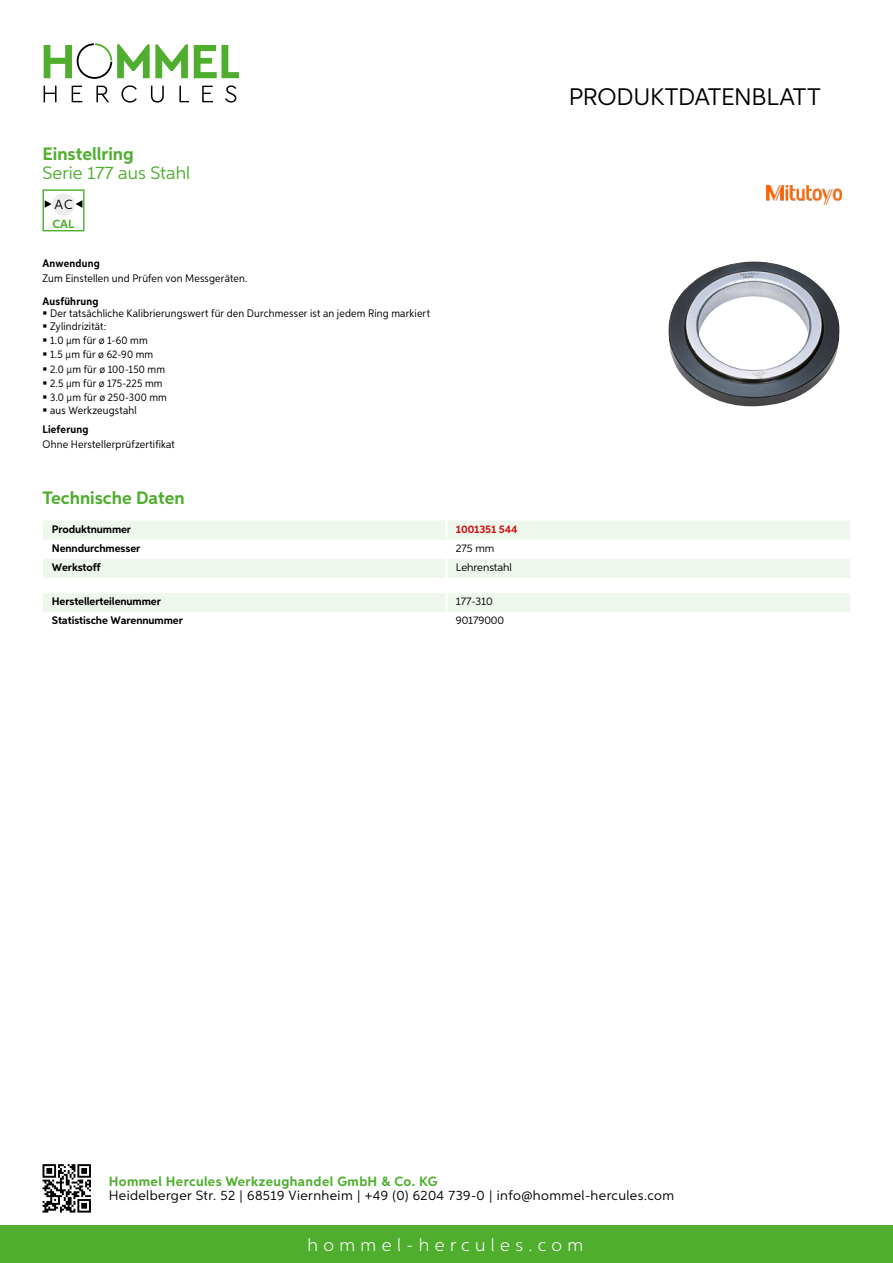
<style>
.page{position:relative;width:893px;height:1263px;background:#fff}
.page>*{position:absolute;margin:0;border:0;box-sizing:border-box;transform-origin:0 0}
.t1{font:24px "Aspira";letter-spacing:-.01em;color:#000}
.t2{font:700 18px "Aspira";color:#50ae2f}
.t3{font:300 18px "Aspira";letter-spacing:.3em;color:#fff}
.t4{font:18px "Aspira";color:#50ae2f}
.t5{font:13.5px "Aspira";letter-spacing:.03em;color:#000}
.t6{font:700 13.5px "Aspira";letter-spacing:.03em;color:#50ae2f}
.t7{font:13.35px "Aspira";color:#000}
.t8{font:700 11.85px "Aspira";color:#50ae2f}
.t9{font:10.95px/14.1px "Aspira Nar";letter-spacing:.015em;color:#000}
.t10{font:700 10.95px "Aspira";letter-spacing:-.01em;color:#000}
.t11{font:10.95px "Aspira";letter-spacing:-.01em;color:#000}
.t12{font:700 10.95px "Aspira Nar";letter-spacing:.02em;color:#000}
.t13{font:700 10.95px "Aspira";letter-spacing:-.01em;color:#cd1013}
</style>
<div class="page">
<div style="left:0;top:1226px;width:893px;height:37px;background:#50ae2f"></div>
<svg style="left:43px;top:1164px;width:48px;height:48px"></svg>
<svg style="left:194px;top:45px;width:45px;height:33px"></svg>
<svg style="left:44px;top:43px;width:144px;height:36px"></svg>
<svg style="left:44px;top:86px;width:13px;height:16px"></svg>
<svg style="left:72px;top:86px;width:10px;height:16px"></svg>
<svg style="left:96px;top:86px;width:13px;height:16px"></svg>
<svg style="left:121px;top:85px;width:16px;height:18px"></svg>
<svg style="left:151px;top:86px;width:13px;height:17px"></svg>
<svg style="left:179px;top:86px;width:10px;height:16px"></svg>
<svg style="left:202px;top:86px;width:11px;height:16px"></svg>
<svg style="left:225px;top:85px;width:11px;height:18px"></svg>
<svg style="left:43px;top:521px;width:807px;height:57px"></svg>
<hr style="left:445px;top:559px;width:3px;height:19px;background:#fff">
<div style="left:43px;top:593px;width:807px;height:19px;background:#eef7eb"></div>
<div style="left:43px;top:189px;width:42px;height:42px;border:1px solid #50ae2f"></div>
<div style="left:52px;top:193px;width:23px;height:23px;background:#ececec;border-radius:50%"></div>
<svg style="left:76px;top:200px;width:6px;height:8px"></svg>
<svg style="left:45px;top:200px;width:7px;height:8px"></svg>
<img style="left:668px;top:261px;width:172px;height:146px">
<img style="left:766px;top:185px;width:76px;height:19px">
<h2 class="t2" style="left:43px;top:142px;width:93px">Einstellring</h2>
<h2 class="t4" style="left:43px;top:162px;width:149px">Serie 177 aus Stahl</h2>
<p class="t7" style="left:54px;top:196px;width:20px">AC</p>
<p class="t8" style="left:53px;top:216px;width:23px">CAL</p>
<p class="t12" style="left:43px;top:257px;width:59px">Anwendung</p>
<p class="t9" style="left:43px;top:271px;width:206px">Zum Einstellen und Prüfen von Messgeräten.</p>
<p class="t12" style="left:43px;top:294px;width:58px">Ausführung</p>
<p class="t9" style="left:50px;top:307px;width:381px;line-height:12.8px">Der tatsächliche Kalibrierungswert für den Durchmesser ist an jedem Ring markiert<br>Zylindrizität:</p>
<p class="t9" style="left:50px;top:333px;width:118px">1.0 µm für ø 1-60 mm<br>1.5 µm für ø 62-90 mm<br>2.0 µm für ø 100-150 mm<br>2.5 µm für ø 175-225 mm<br>3.0 µm für ø 250-300 mm</p>
<p class="t9" style="left:50px;top:403px;width:88px">aus Werkzeugstahl</p>
<p class="t12" style="left:43px;top:422px;width:47px">Lieferung</p>
<p class="t9" style="left:43px;top:437px;width:134px">Ohne Herstellerprüfzertifikat</p>
<h2 class="t2" style="left:43px;top:486px;width:144px">Technische Daten</h2>
<p class="t10" style="left:52px;top:522px;width:81px">Produktnummer</p>
<p class="t13" style="left:456px;top:522px;width:63px">1001351 544</p>
<p class="t10" style="left:52px;top:541px;width:90px">Nenndurchmesser</p>
<p class="t11" style="left:456px;top:541px;width:40px">275 mm</p>
<p class="t10" style="left:52px;top:560px;width:50px">Werkstoff</p>
<p class="t11" style="left:456px;top:560px;width:58px">Lehrenstahl</p>
<p class="t10" style="left:52px;top:595px;width:111px">Herstellerteilenummer</p>
<p class="t11" style="left:456px;top:595px;width:38px">177-310</p>
<p class="t10" style="left:52px;top:614px;width:132px">Statistische Warennummer</p>
<p class="t11" style="left:456px;top:614px;width:50px">90179000</p>
<h1 class="t1" style="left:569px;top:82px;width:253px">Produktdatenblatt</h1>
<p class="t6" style="left:109px;top:1172px;width:330px">Hommel Hercules Werkzeughandel GmbH &amp; Co. KG</p>
<p class="t5" style="left:109px;top:1187px;width:567px">Heidelberger Str. 52 | 68519 Viernheim | +49 (0) 6204 739-0 | info@hommel-hercules.com</p>
<h2 class="t3" style="left:307px;top:1234px;width:277px">hommel-hercules.com</h2>
</div>
